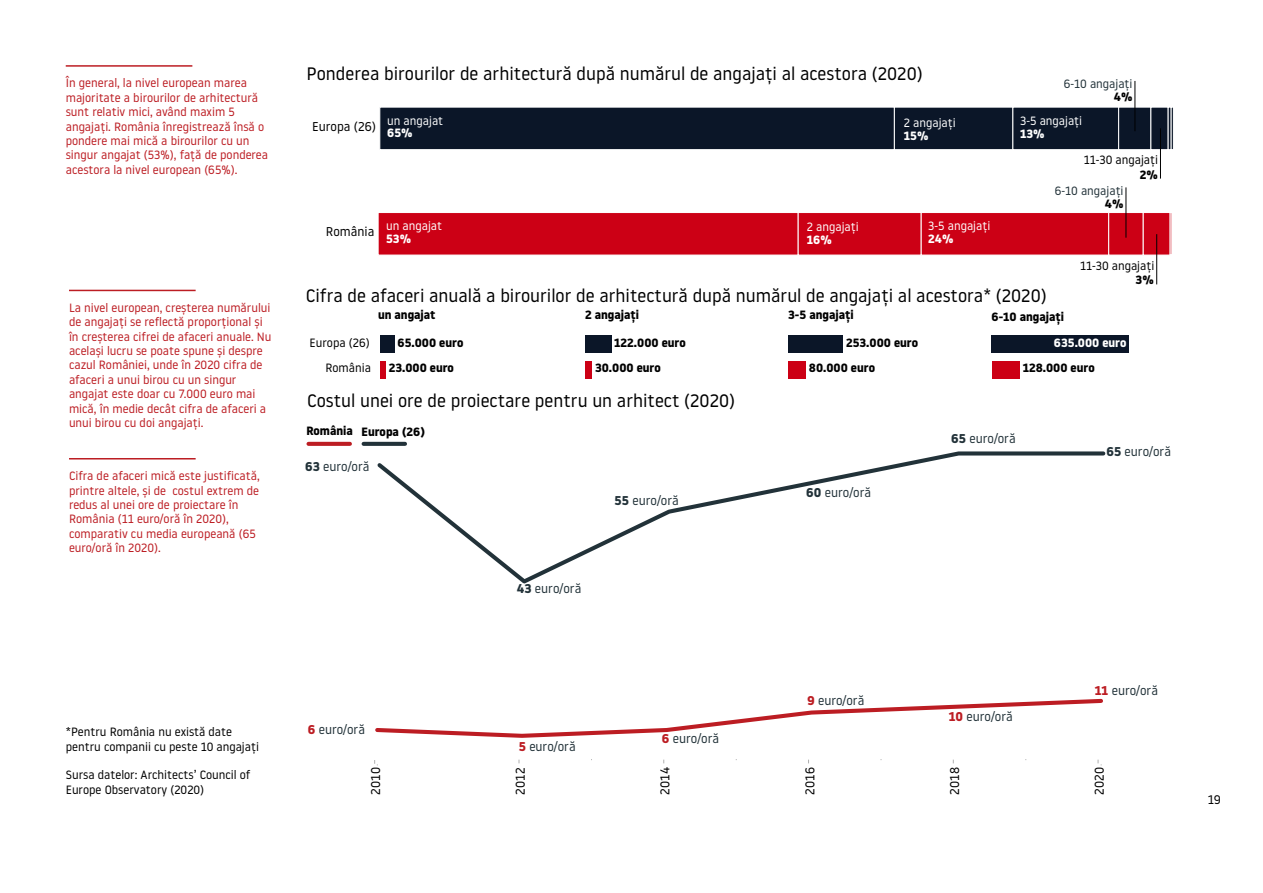
<style>
.page{position:relative;width:1263px;height:893px;background:#fff}
.page>*{position:absolute;margin:0;border:0;box-sizing:border-box;transform-origin:0 0}
.t1{font:18px "Noway";color:#000}
.t2{font:12.75px "Noway";color:#223239}
.t3{font:12.75px "Noway";color:#000}
.t4{font:12.45px "Noway";color:#000}
.t5{font:12px/14.4px "Noway";color:#bc1d23}
.t6{font:12px/14.4px "Noway";color:#000}
.t7{font:700 12px/25.5px "Noway";color:#000}
.t8{font:12px "Noway";color:#fff}
.t9{font:700 12px "Noway";color:#fff}
.t10{font:12px "Noway";color:#223239}
.s1{font-weight:700}
.s2{font-weight:700;color:#bc1d23}
</style>
<div class="page">
<div style="left:378px;top:212px;width:420px;height:43px;background:#cc0015;border:1px solid #fff"></div>
<div style="left:798px;top:212px;width:123px;height:43px;background:#cc0015;border:1px solid #fff"></div>
<div style="left:921px;top:212px;width:188px;height:43px;background:#cc0015;border:1px solid #fff"></div>
<div style="left:1108px;top:212px;width:35px;height:43px;background:#cc0015;border:1px solid #fff"></div>
<div style="left:1143px;top:212px;width:27px;height:43px;background:#cc0015;border:1px solid #fff"></div>
<div style="left:379px;top:107px;width:516px;height:43px;background:#0b1628;border:1px solid #fff"></div>
<div style="left:894px;top:107px;width:119px;height:43px;background:#0b1628;border:1px solid #fff"></div>
<div style="left:1012px;top:107px;width:107px;height:43px;background:#0b1628;border:1px solid #fff"></div>
<div style="left:1118px;top:107px;width:33px;height:43px;background:#0b1628;border:1px solid #fff"></div>
<div style="left:1150px;top:107px;width:18px;height:43px;background:#0b1628;border:1px solid #fff"></div>
<hr style="left:1168px;top:107px;width:3px;height:43px;background:#0b1628">
<div style="left:1171px;top:107px;width:3px;height:43px;background:#0b1628;border:1px solid #fff"></div>
<div style="left:381px;top:361px;width:5px;height:17px;background:#cc0015"></div>
<div style="left:380px;top:335px;width:14px;height:18px;background:#0b1628"></div>
<div style="left:585px;top:361px;width:7px;height:17px;background:#cc0015"></div>
<div style="left:585px;top:335px;width:26px;height:18px;background:#0b1628"></div>
<div style="left:789px;top:361px;width:17px;height:17px;background:#cc0015"></div>
<div style="left:788px;top:335px;width:55px;height:18px;background:#0b1628"></div>
<div style="left:992px;top:361px;width:28px;height:17px;background:#cc0015"></div>
<div style="left:991px;top:335px;width:138px;height:18px;background:#0b1628"></div>
<svg style="left:375px;top:698px;width:728px;height:40px"></svg>
<svg style="left:377px;top:451px;width:729px;height:133px"></svg>
<svg style="left:308px;top:442px;width:42px;height:4px"></svg>
<svg style="left:364px;top:442px;width:41px;height:4px"></svg>
<hr style="left:1134px;top:81px;width:1px;height:50px;background:#000">
<hr style="left:1160px;top:128px;width:1px;height:51px;background:#000">
<hr style="left:1156px;top:234px;width:1px;height:50px;background:#000">
<hr style="left:1125px;top:187px;width:1px;height:51px;background:#000">
<hr style="left:66px;top:65px;width:126px;height:2px;background:#bc1d23">
<hr style="left:69px;top:290px;width:127px;height:1px;background:#bc1d23">
<hr style="left:69px;top:458px;width:127px;height:1px;background:#bc1d23">
<p class="t5" style="left:66px;top:75px;width:204px">În general, la nivel european marea majoritate a birourilor de arhitectură sunt relativ mici, având maxim 5 angajați. România înregistrează însă o pondere mai mică a birourilor cu un singur angajat (53%), față de ponderea acestora la nivel european (65%).</p>
<p class="t5" style="left:69px;top:300px;width:204px">La nivel european, creșterea numărului de angajați se reflectă proporțional și în creșterea cifrei de afaceri anuale. Nu același lucru se poate spune și despre cazul României, unde în 2020 cifra de afaceri a unui birou cu un singur angajat este doar cu 7.000 euro mai mică, în medie decât cifra de afaceri a unui birou cu doi angajați.</p>
<p class="t5" style="left:69px;top:468px;width:192px">Cifra de afaceri mică este justificată, printre altele, și de costul extrem de redus al unei ore de proiectare în<br>România (11 euro/oră în 2020), comparativ cu media europeană (65 euro/oră în 2020).</p>
<h1 class="t1" style="left:306px;top:61px;width:618px">Ponderea birourilor de arhitectură după numărul de angajați al acestora (2020)</h1>
<p class="t3" style="left:312px;top:118px;width:65px">Europa (26)</p>
<p class="t8" style="left:387px;top:112px;width:58px">un angajat</p>
<p class="t9" style="left:387px;top:126px;width:27px">65%</p>
<p class="t8" style="left:904px;top:115px;width:53px">2 angajați</p>
<p class="t9" style="left:904px;top:129px;width:26px">15%</p>
<p class="t3" style="left:326px;top:223px;width:50px">România</p>
<p class="t8" style="left:386px;top:218px;width:58px">un angajat</p>
<p class="t9" style="left:386px;top:232px;width:27px">53%</p>
<p class="t8" style="left:807px;top:219px;width:53px">2 angajați</p>
<p class="t9" style="left:807px;top:233px;width:27px">16%</p>
<p class="t8" style="left:928px;top:218px;width:64px">3-5 angajați</p>
<p class="t9" style="left:928px;top:232px;width:27px">24%</p>
<p class="t10" style="left:1064px;top:76px;width:70px">6-10 angajați</p>
<p class="t7" style="left:1114px;top:84px;width:20px">4%</p>
<p class="t8" style="left:1020px;top:112px;width:64px">3-5 angajați</p>
<p class="t9" style="left:1020px;top:126px;width:26px">13%</p>
<p class="t6" style="left:1084px;top:152px;width:76px">11-30 angajați</p>
<p class="t7" style="left:1140px;top:162px;width:20px">2%</p>
<p class="t10" style="left:1055px;top:183px;width:70px">6-10 angajați</p>
<p class="t7" style="left:1105px;top:191px;width:20px">4%</p>
<p class="t6" style="left:1080px;top:258px;width:76px">11-30 angajați</p>
<p class="t7" style="left:1136px;top:268px;width:20px">3%</p>
<h1 class="t1" style="left:306px;top:283px;width:742px">Cifra de afaceri anuală a birourilor de arhitectură după numărul de angajați al acestora* (2020)</h1>
<p class="t7" style="left:378px;top:302px;width:59px">un angajat</p>
<p class="t7" style="left:585px;top:302px;width:55px">2 angajați</p>
<p class="t7" style="left:788px;top:302px;width:67px">3-5 angajați</p>
<p class="t7" style="left:991px;top:304px;width:74px">6-10 angajați</p>
<p class="t6" style="left:310px;top:329px;width:63px;line-height:25.5px;text-align:right">Europa (26)<br>România</p>
<p class="t7" style="left:389px;top:330px;width:76px;text-indent:9px">65.000 euro<br>23.000 euro</p>
<p class="t7" style="left:595px;top:330px;width:92px;text-indent:19px">122.000 euro<br>30.000 euro</p>
<p class="t7" style="left:809px;top:330px;width:111px;text-indent:37px">253.000 euro<br>80.000 euro</p>
<p class="t9" style="left:1054px;top:336px;width:74px">635.000 euro</p>
<p class="t7" style="left:1023px;top:355px;width:73px">128.000 euro</p>
<h1 class="t1" style="left:307px;top:389px;width:429px">Costul unei ore de proiectare pentru un arhitect (2020)</h1>
<p class="t7" style="left:306px;top:419px;width:120px">România Europa (26)</p>
<p class="t2" style="left:305px;top:458px;width:66px"><span class="s1">63</span> euro/oră</p>
<p class="t2" style="left:517px;top:580px;width:66px"><span class="s1">43</span> euro/oră</p>
<p class="t2" style="left:614px;top:492px;width:66px"><span class="s1">55</span> euro/oră</p>
<p class="t2" style="left:806px;top:484px;width:66px"><span class="s1">60</span> euro/oră</p>
<p class="t2" style="left:951px;top:430px;width:66px"><span class="s1">65</span> euro/oră</p>
<p class="t2" style="left:1106px;top:443px;width:66px"><span class="s1">65</span> euro/oră</p>
<p class="t6" style="left:66px;top:724px;width:195px">*Pentru România nu există date pentru companii cu peste 10 angajați</p>
<p class="t6" style="left:66px;top:767px;width:186px">Sursa datelor: Architects’ Council of<br>Europe Observatory (2020)</p>
<p class="t2" style="left:308px;top:721px;width:59px"><span class="s2">6</span> euro/oră</p>
<p class="t2" style="left:519px;top:738px;width:59px"><span class="s2">5</span> euro/oră</p>
<p class="t2" style="left:662px;top:730px;width:59px"><span class="s2">6</span> euro/oră</p>
<p class="t2" style="left:807px;top:692px;width:59px"><span class="s2">9</span> euro/oră</p>
<p class="t2" style="left:949px;top:708px;width:66px"><span class="s2">10</span> euro/oră</p>
<p class="t2" style="left:1095px;top:681px;width:65px"><span class="s2">11</span> euro/oră</p>
<p class="t3" style="left:367px;top:794px;width:29px;rotate:-90deg">2010</p>
<p class="t3" style="left:512px;top:794px;width:28px;rotate:-90deg">2012</p>
<p class="t3" style="left:656px;top:794px;width:29px;rotate:-90deg">2014</p>
<p class="t3" style="left:801px;top:794px;width:29px;rotate:-90deg">2016</p>
<p class="t3" style="left:946px;top:794px;width:29px;rotate:-90deg">2018</p>
<p class="t3" style="left:1091px;top:794px;width:29px;rotate:-90deg">2020</p>
<p class="t4" style="left:1208px;top:791px;width:15px">19</p>
</div>
